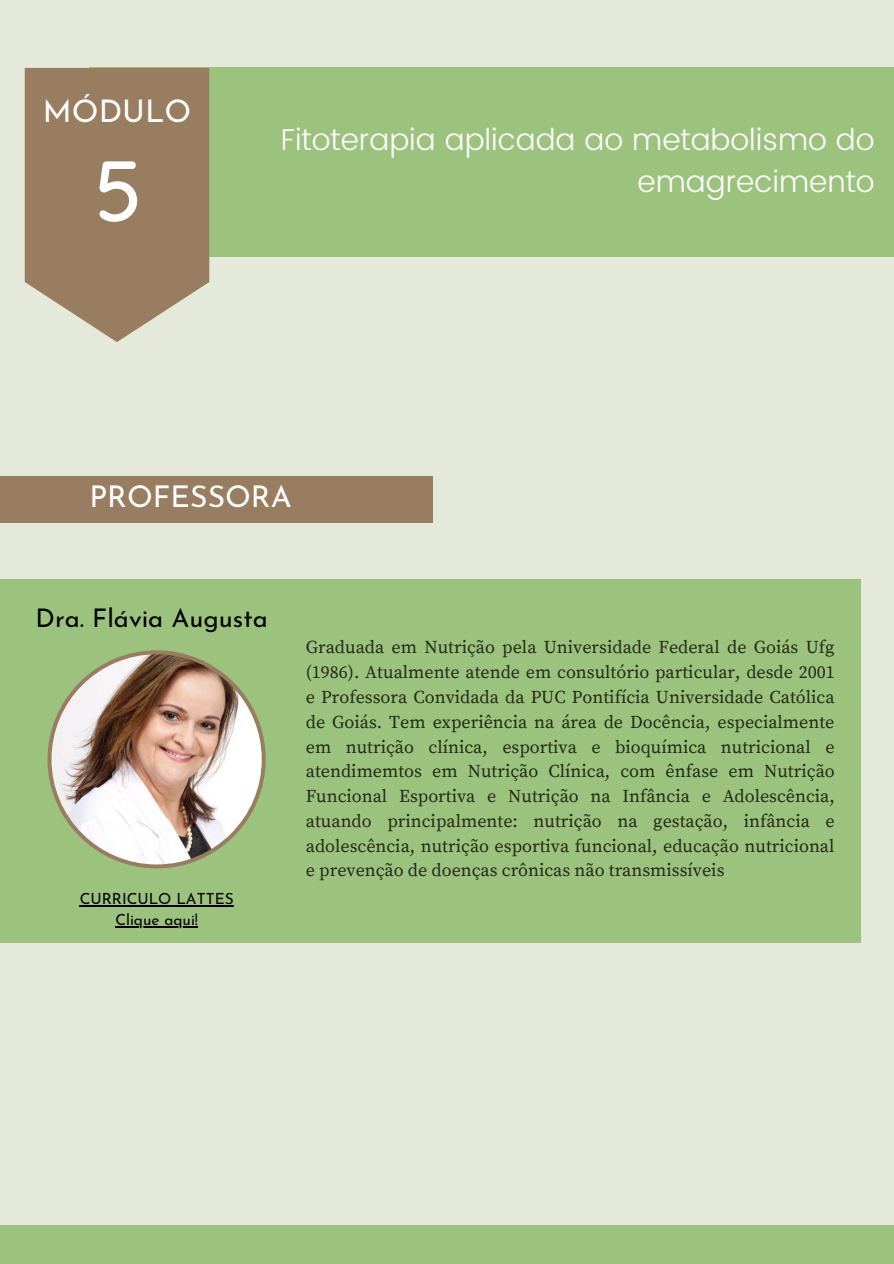
<style>
.page{position:relative;width:894px;height:1264px;background:#fff}
.page>*{position:absolute;margin:0;border:0;box-sizing:border-box;transform-origin:0 0}
.t1{font:500 85.5px "Quicksand";color:#fff}
.t2{font:31.2px "Josefin Sans";color:#fff}
.t3{font:300 30px/41.7px "Poppins";color:#fff;text-align:right}
.t4{font:30px "Josefin Sans";color:#fff}
.t5{font:25.65px "Josefin Sans";color:#000}
.t6{font:18px/24.8px "Source Serif Pro";color:#242a16;text-align:justify}
.t7{font:15.45px "Josefin Sans";color:#000}
</style>
<div class="page">
<div style="left:0;top:0;width:893px;height:1263px;background:#e5e9da"></div>
<div style="left:89px;top:68px;width:804px;height:189px;background:#9cc37e"></div>
<div style="left:0;top:579px;width:860px;height:363px;background:#9cc37e"></div>
<svg style="left:25px;top:68px;width:184px;height:274px;background:#a1886d"></svg>
<div style="left:0;top:1225px;width:893px;height:38px;background:#9cc37e"></div>
<div style="left:0;top:476px;width:432px;height:46px;background:#997d60"></div>
<img style="left:47px;top:650px;width:219px;height:218px">
<hr style="left:80px;top:904px;width:154px;height:2px;background:#000">
<hr style="left:115px;top:926px;width:83px;height:1px;background:#000">
<p class="t2" style="left:43px;top:98px;width:150px">MÓDULO</p>
<p class="t1" style="left:95px;top:136px;width:50px">5</p>
<p class="t3" style="left:281px;top:119px;width:595px">Fitoterapia aplicada ao metabolismo do emagrecimento</p>
<p class="t4" style="left:89px;top:484px;width:204px">PROFESSORA</p>
<p class="t5" style="left:36px;top:607px;width:234px">Dra. Flávia Augusta</p>
<p class="t7" style="left:80px;top:892px;width:155px">CURRICULO LATTES</p>
<p class="t7" style="left:115px;top:913px;width:84px">Clique aqui!</p>
<p class="t6" style="left:306px;top:635px;width:530px">Graduada em Nutrição pela Universidade Federal de Goiás Ufg (1986). Atualmente atende em consultório particular, desde 2001 e Professora Convidada da PUC Pontifícia Universidade Católica de Goiás. Tem experiência na área de Docência, especialmente em nutrição clínica, esportiva e bioquímica nutricional e atendimemtos em Nutrição Clínica, com ênfase em Nutrição Funcional Esportiva e Nutrição na Infância e Adolescência, atuando principalmente: nutrição na gestação, infância e adolescência, nutrição esportiva funcional, educação nutricional e prevenção de doenças crônicas não transmissíveis</p>
</div>
